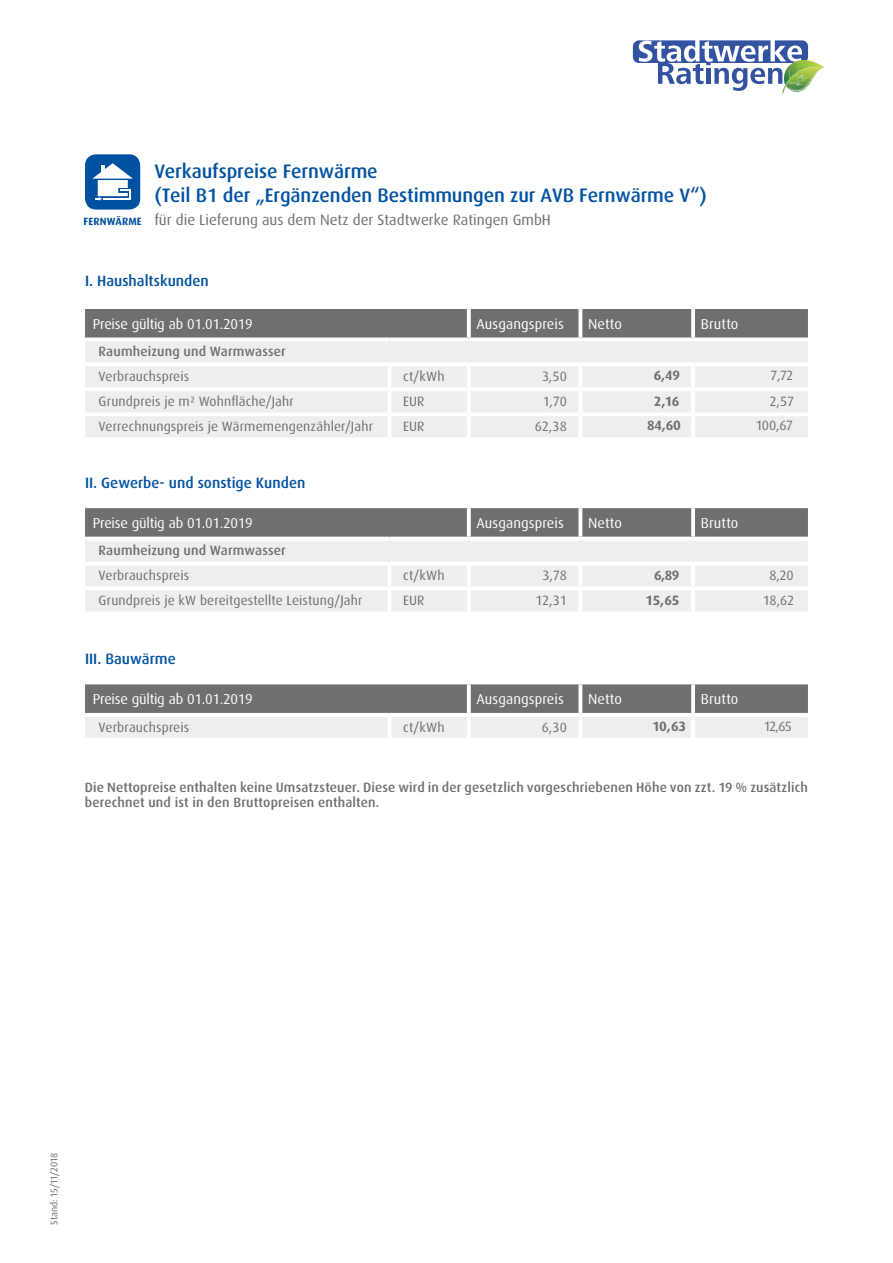
<style>
.page{position:relative;width:893px;height:1263px;background:#fff}
.page>*{position:absolute;margin:0;border:0;box-sizing:border-box;transform-origin:0 0}
.t1{font:500 19.5px/23.4px "Dax OT";letter-spacing:-.005em;color:#0052a0}
.t2{font:500 15px "Dax OT";color:#0052a0}
.t3{font:15px "Dax OT";color:#6f6f6e}
.t4{font:14.4px "Dax OT";letter-spacing:-.005em;color:#fff}
.t5{font:13.5px "Dax OT";letter-spacing:.01em;color:#6e6f6e}
.t6{font:500 13.5px/15.3px "Dax OT";letter-spacing:.01em;color:#6e6f6e}
.t7{font:700 13.5px "Dax OT";letter-spacing:-.005em;color:#6e6f6e}
.t8{font:13.5px "Dax OT";letter-spacing:-.005em;color:#6e6f6e}
.t9{font:700 10.5px "Dax OT";letter-spacing:.01em;color:#0052a0}
.t10{font:9.75px "Dax OT";color:#6e6f6e}
.s1{font-style:inherit}
</style>
<div class="page">
<svg style="left:633px;top:40px;width:191px;height:55px"></svg>
<div style="left:85px;top:154px;width:55px;height:56px;background:#0052a0;border-radius:11px"></div>
<svg style="left:92px;top:163px;width:41px;height:38px"></svg>
<div style="left:85px;top:309px;width:723px;height:28px;background:#6e6f6e"></div>
<div style="left:85px;top:341px;width:723px;height:96px;background:#eee"></div>
<svg style="left:467px;top:309px;width:4px;height:28px"></svg>
<svg style="left:578px;top:309px;width:4px;height:28px"></svg>
<svg style="left:691px;top:309px;width:4px;height:28px"></svg>
<svg style="left:85px;top:337px;width:304px;height:1px"></svg>
<svg style="left:389px;top:337px;width:80px;height:2px"></svg>
<svg style="left:469px;top:337px;width:111px;height:1px"></svg>
<svg style="left:580px;top:337px;width:113px;height:2px"></svg>
<svg style="left:693px;top:337px;width:115px;height:2px"></svg>
<hr style="left:85px;top:362px;width:304px;height:4px;background:#fff">
<hr style="left:389px;top:362px;width:80px;height:4px;background:#fff">
<hr style="left:388px;top:366px;width:3px;height:21px;background:#fff">
<hr style="left:469px;top:362px;width:111px;height:4px;background:#fff">
<hr style="left:467px;top:366px;width:4px;height:21px;background:#fff">
<hr style="left:580px;top:362px;width:113px;height:4px;background:#fff">
<hr style="left:578px;top:366px;width:4px;height:21px;background:#fff">
<hr style="left:693px;top:362px;width:115px;height:4px;background:#fff">
<hr style="left:691px;top:366px;width:4px;height:21px;background:#fff">
<hr style="left:85px;top:387px;width:304px;height:4px;background:#fff">
<hr style="left:389px;top:387px;width:80px;height:4px;background:#fff">
<hr style="left:388px;top:391px;width:3px;height:21px;background:#fff">
<hr style="left:469px;top:387px;width:111px;height:4px;background:#fff">
<hr style="left:467px;top:391px;width:4px;height:21px;background:#fff">
<hr style="left:580px;top:387px;width:113px;height:4px;background:#fff">
<hr style="left:578px;top:391px;width:4px;height:21px;background:#fff">
<hr style="left:693px;top:387px;width:115px;height:4px;background:#fff">
<hr style="left:691px;top:391px;width:4px;height:21px;background:#fff">
<hr style="left:85px;top:412px;width:304px;height:4px;background:#fff">
<hr style="left:389px;top:412px;width:80px;height:4px;background:#fff">
<hr style="left:388px;top:416px;width:3px;height:21px;background:#fff">
<hr style="left:469px;top:412px;width:111px;height:4px;background:#fff">
<hr style="left:467px;top:416px;width:4px;height:21px;background:#fff">
<hr style="left:580px;top:412px;width:113px;height:4px;background:#fff">
<hr style="left:578px;top:416px;width:4px;height:21px;background:#fff">
<hr style="left:693px;top:412px;width:115px;height:4px;background:#fff">
<hr style="left:691px;top:416px;width:4px;height:21px;background:#fff">
<svg style="left:85px;top:508px;width:723px;height:29px;background:#707170"></svg>
<div style="left:85px;top:540px;width:723px;height:71px;background:#eee"></div>
<svg style="left:467px;top:508px;width:4px;height:29px"></svg>
<svg style="left:578px;top:508px;width:4px;height:29px"></svg>
<svg style="left:691px;top:508px;width:4px;height:29px"></svg>
<hr style="left:85px;top:562px;width:304px;height:3px;background:#fff">
<hr style="left:389px;top:562px;width:80px;height:3px;background:#fff">
<hr style="left:388px;top:565px;width:3px;height:21px;background:#fff">
<hr style="left:469px;top:562px;width:111px;height:3px;background:#fff">
<hr style="left:467px;top:565px;width:4px;height:21px;background:#fff">
<hr style="left:580px;top:562px;width:113px;height:3px;background:#fff">
<hr style="left:578px;top:565px;width:4px;height:21px;background:#fff">
<hr style="left:693px;top:562px;width:115px;height:3px;background:#fff">
<hr style="left:691px;top:565px;width:4px;height:21px;background:#fff">
<hr style="left:85px;top:586px;width:304px;height:4px;background:#fff">
<hr style="left:389px;top:586px;width:80px;height:4px;background:#fff">
<hr style="left:388px;top:590px;width:3px;height:21px;background:#fff">
<hr style="left:469px;top:586px;width:111px;height:4px;background:#fff">
<hr style="left:467px;top:590px;width:4px;height:21px;background:#fff">
<hr style="left:580px;top:586px;width:113px;height:4px;background:#fff">
<hr style="left:578px;top:590px;width:4px;height:21px;background:#fff">
<hr style="left:693px;top:586px;width:115px;height:4px;background:#fff">
<hr style="left:691px;top:590px;width:4px;height:21px;background:#fff">
<svg style="left:85px;top:684px;width:723px;height:54px;background:#a5a5a5"></svg>
<svg style="left:467px;top:684px;width:4px;height:29px"></svg>
<svg style="left:578px;top:684px;width:4px;height:29px"></svg>
<svg style="left:691px;top:684px;width:4px;height:29px"></svg>
<hr style="left:85px;top:713px;width:304px;height:4px;background:#fff">
<hr style="left:389px;top:713px;width:80px;height:4px;background:#fff">
<hr style="left:388px;top:717px;width:3px;height:21px;background:#fff">
<hr style="left:469px;top:713px;width:111px;height:4px;background:#fff">
<hr style="left:467px;top:717px;width:4px;height:21px;background:#fff">
<hr style="left:580px;top:713px;width:113px;height:4px;background:#fff">
<hr style="left:578px;top:717px;width:4px;height:21px;background:#fff">
<hr style="left:693px;top:713px;width:115px;height:4px;background:#fff">
<hr style="left:691px;top:717px;width:4px;height:21px;background:#fff">
<p class="t9" style="left:84px;top:212px;width:60px">FERNWÄRME</p>
<p class="t1" style="left:154px;top:156px;width:554px">Verkaufspreise Fernwärme<br>(Teil B1 der „Ergänzenden Bestimmungen zur AVB Fernwärme V“)</p>
<p class="t3" style="left:154px;top:206px;width:398px">für die Lieferung aus dem Netz der Stadtwerke Ratingen GmbH</p>
<p class="t2" style="left:85px;top:266px;width:125px">I. Haushaltskunden</p>
<p class="t4" style="left:93px;top:310px;width:162px">Preise gültig ab 01.01.201<span class="s1">9</span></p>
<p class="t4" style="left:476px;top:310px;width:89px">Ausgangspreis</p>
<p class="t4" style="left:588px;top:310px;width:35px">Netto</p>
<p class="t4" style="left:701px;top:310px;width:39px">Brutto</p>
<p class="t6" style="left:99px;top:341px;width:189px">Raumheizung und Warmwasser</p>
<p class="t5" style="left:99px;top:364px;width:92px">Verbrauchspreis</p>
<p class="t5" style="left:403px;top:364px;width:43px">ct/kWh</p>
<p class="t5" style="left:542px;top:364px;width:26px">3,50</p>
<p class="t7" style="left:654px;top:367px;width:28px">6,49</p>
<p class="t8" style="left:771px;top:367px;width:24px">7,72</p>
<p class="t5" style="left:99px;top:389px;width:197px">Grundpreis je m² Wohnfläche/Jahr</p>
<p class="t5" style="left:403px;top:389px;width:23px">EUR</p>
<p class="t5" style="left:543px;top:389px;width:25px">1,70</p>
<p class="t7" style="left:654px;top:389px;width:27px">2,16</p>
<p class="t5" style="left:769px;top:389px;width:26px">2,57</p>
<p class="t5" style="left:99px;top:413px;width:276px">Verrechnungspreis je Wärmemengenzähler/Jahr</p>
<p class="t5" style="left:403px;top:413px;width:23px">EUR</p>
<p class="t5" style="left:535px;top:413px;width:33px">62,38</p>
<p class="t7" style="left:647px;top:417px;width:35px">84,60</p>
<p class="t8" style="left:757px;top:417px;width:38px">100,67</p>
<p class="t2" style="left:85px;top:468px;width:222px">II. Gewerbe- und sonstige Kunden</p>
<p class="t4" style="left:93px;top:509px;width:162px">Preise gültig ab 01.01.201<span class="s1">9</span></p>
<p class="t4" style="left:476px;top:509px;width:89px">Ausgangspreis</p>
<p class="t4" style="left:588px;top:509px;width:35px">Netto</p>
<p class="t4" style="left:701px;top:509px;width:39px">Brutto</p>
<p class="t6" style="left:99px;top:541px;width:189px">Raumheizung und Warmwasser</p>
<p class="t5" style="left:99px;top:563px;width:92px">Verbrauchspreis</p>
<p class="t5" style="left:403px;top:563px;width:43px">ct/kWh</p>
<p class="t5" style="left:543px;top:563px;width:26px">3,78</p>
<p class="t7" style="left:654px;top:566px;width:27px">6,89</p>
<p class="t8" style="left:769px;top:566px;width:26px">8,20</p>
<p class="t5" style="left:99px;top:588px;width:265px">Grundpreis je kW bereitgestellte Leistung/Jahr</p>
<p class="t5" style="left:403px;top:588px;width:23px">EUR</p>
<p class="t5" style="left:535px;top:588px;width:33px">12,31</p>
<p class="t7" style="left:646px;top:588px;width:35px">15,65</p>
<p class="t5" style="left:763px;top:588px;width:33px">18,62</p>
<p class="t2" style="left:85px;top:645px;width:92px">III. Bauwärme</p>
<p class="t4" style="left:93px;top:685px;width:162px">Preise gültig ab 01.01.201<span class="s1">9</span></p>
<p class="t4" style="left:476px;top:685px;width:89px">Ausgangspreis</p>
<p class="t4" style="left:588px;top:685px;width:35px">Netto</p>
<p class="t4" style="left:701px;top:685px;width:39px">Brutto</p>
<p class="t5" style="left:99px;top:714px;width:92px">Verbrauchspreis</p>
<p class="t5" style="left:403px;top:714px;width:43px">ct/kWh</p>
<p class="t5" style="left:542px;top:714px;width:26px">6,30</p>
<p class="t7" style="left:653px;top:717px;width:34px">10,63</p>
<p class="t8" style="left:764px;top:718px;width:29px">12,65</p>
<p class="t6" style="left:85px;top:777px;width:725px">Die Nettopreise enthalten keine Umsatzsteuer. Diese wird in der gesetzlich vorgeschriebenen Höhe von zzt. 19 % zusätzlich berechnet und ist in den Bruttopreisen enthalten.</p>
<p class="t10" style="left:48px;top:1225px;width:73px;rotate:-90deg"><span class="s1">Stand:</span> 15/11/2018</p>
</div>
